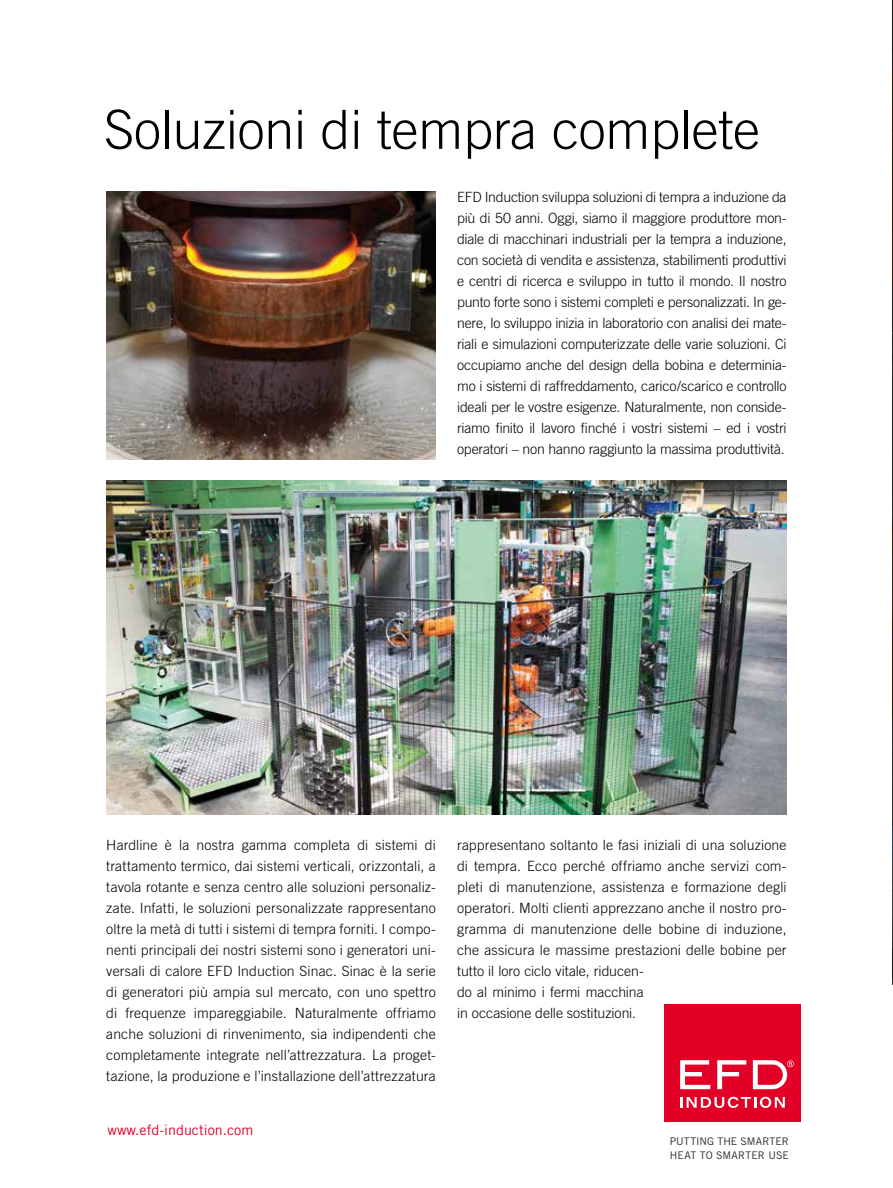
<style>
.page{position:relative;width:893px;height:1188px;background:#fff}
.page>*{position:absolute;margin:0;border:0;box-sizing:border-box;transform-origin:0 0}
.t1{font:300 54px "Trade Gothic";letter-spacing:-.005em;color:#000}
.t2{font:14.25px "Trade Gothic LT Std";color:#e20026}
.t3{font:300 14.1px/21px "Trade Gothic";letter-spacing:.005em;color:#000;text-align:justify}
.t4{font:10.5px/13.5px "Trade Gothic LT Std";letter-spacing:.01em;color:#2d2725}
</style>
<div class="page">
<img style="left:106px;top:480px;width:680px;height:335px">
<img style="left:106px;top:191px;width:330px;height:268px">
<img style="left:892px;top:0;width:1px;height:985px">
<div style="left:665px;top:1005px;width:136px;height:117px;background:#e20026"></div>
<svg style="left:680px;top:1060px;width:30px;height:29px"></svg>
<svg style="left:717px;top:1060px;width:29px;height:29px"></svg>
<svg style="left:680px;top:1097px;width:105px;height:11px"></svg>
<svg style="left:753px;top:1060px;width:41px;height:29px"></svg>
<h1 class="t1" style="left:104px;top:98px;width:657px">Soluzioni di tempra complete</h1>
<p class="t3" style="left:457px;top:187px;width:331px">EFD Induction sviluppa soluzioni di tempra a induzione da più di 50 anni. Oggi, siamo il maggiore produttore mon&shy;diale di macchinari industriali per la tempra a induzione, con società di vendita e assistenza, stabilimenti produttivi e centri di ricerca e sviluppo in tutto il mondo. Il nostro punto forte sono i sistemi completi e personalizzati. In ge&shy;nere, lo sviluppo inizia in laboratorio con analisi dei mate&shy;riali e simulazioni computerizzate delle varie soluzioni. Ci occupiamo anche del design della bobina e determinia&shy;mo i sistemi di raffreddamento, carico/scarico e controllo ideali per le vostre esigenze. Naturalmente, non conside&shy;riamo finito il lavoro finché i vostri sistemi – ed i vostri operatori – non hanno raggiunto la massima produttività.</p>
<p class="t3" style="left:106px;top:834px;width:331px">Hardline è la nostra gamma completa di sistemi di trattamento termico, dai sistemi verticali, orizzontali, a tavola rotante e senza centro alle soluzioni personaliz&shy;zate. Infatti, le soluzioni personalizzate rappresentano oltre la metà di tutti i sistemi di tempra forniti. I compo&shy;nenti principali dei nostri sistemi sono i generatori uni&shy;versali di calore EFD Induction Sinac. Sinac è la serie di generatori più ampia sul mercato, con uno spettro di frequenze impareggiabile. Naturalmente offriamo anche soluzioni di rinvenimento, sia indipendenti che completamente integrate nell’attrezzatura. La proget&shy;tazione, la produzione e l’installazione dell’attrezzatura</p>
<p class="t3" style="left:457px;top:834px;width:331px;text-align:left">rappresentano soltanto le fasi iniziali di una soluzione di tempra. Ecco perché offriamo anche servizi com&shy;pleti di manutenzione, assistenza e formazione degli operatori. Molti clienti apprezzano anche il nostro pro&shy;gramma di manutenzione delle bobine di induzione, che assicura le massime prestazioni delle bobine per tutto il loro ciclo vitale, riducen-<br>do al minimo i fermi macchina<br>in occasione delle sostituzioni.</p>
<p class="t2" style="left:108px;top:1121px;width:147px">www.efd-induction.com</p>
<p class="t4" style="left:670px;top:1135px;width:121px">PUTTING THE SMARTER<br>HEAT TO SMARTER USE</p>
</div>
